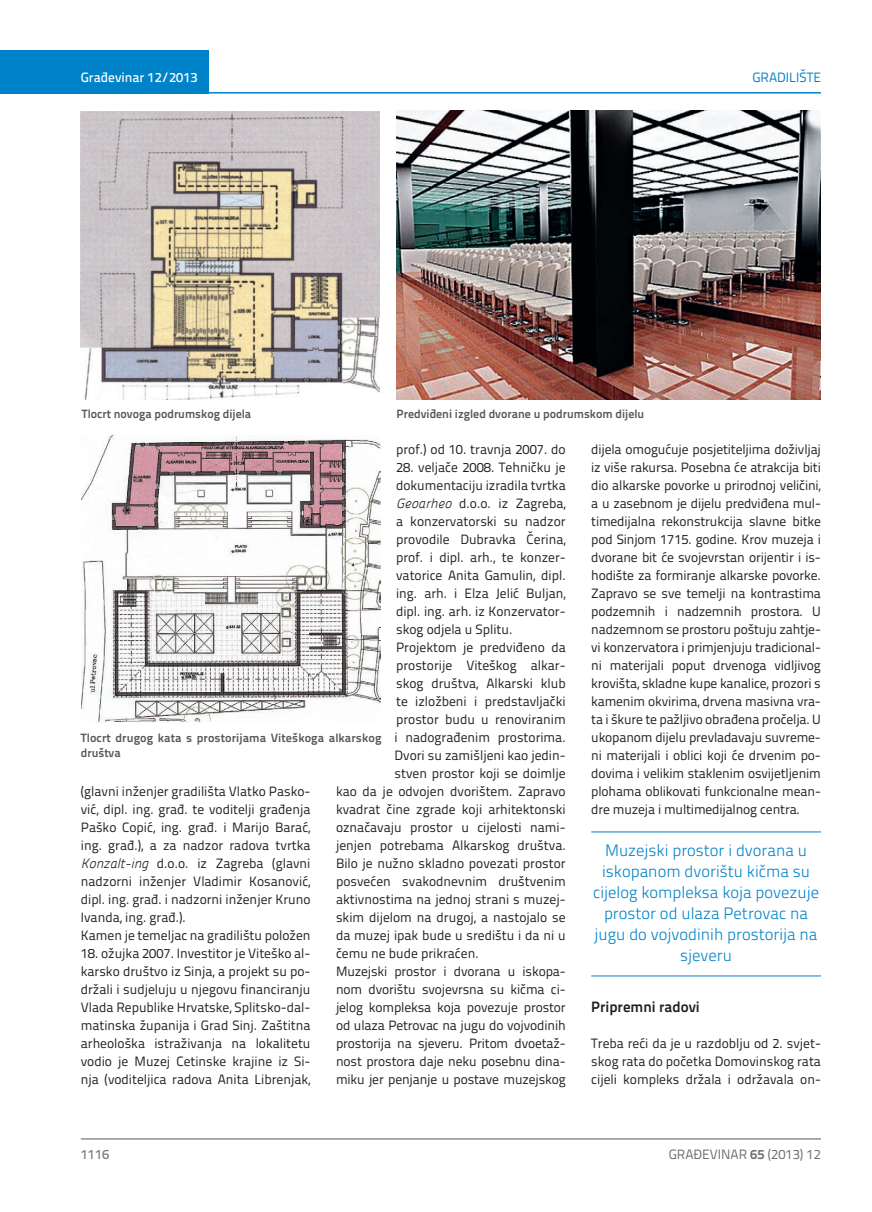
<style>
.page{position:relative;width:872px;height:1212px;background:#fff}
.page>*{position:absolute;margin:0;border:0;box-sizing:border-box;transform-origin:0 0}
.t1{font:300 16.5px/21px "Titillium Text 22 L";color:#0082c8;text-align:center}
.t2{font:700 15px "Titillium Text 22 L";color:#231f20}
.t3{font:13.5px/18px "Titillium Text 22 L";color:#231f20;text-align:justify}
.t4{font:13.5px "Titillium Text 22 L";color:#6c6d70}
.t5{font:500 13.5px "Titillium Text 22 L";color:#fff}
.t6{font:13.5px "Titillium Text 22 L";color:#0082c8}
.t7{font:500 13.5px "Titillium Text 22 L";color:#787a7d}
.t8{font:700 12px/15px "Titillium Text 22 L";color:#57585a}
.s1{font-family:"Panefresco 250 wt";font-style:italic}
.s2{font-weight:700}
</style>
<div class="page">
<hr style="left:81px;top:1139px;width:740px;height:1px;background:#57585a">
<div style="left:0;top:50px;width:208px;height:44px;background:#0082c8"></div>
<hr style="left:0;top:92px;width:821px;height:2px;background:#0082c8">
<hr style="left:591px;top:832px;width:230px;height:1px;background:#0082c8">
<hr style="left:591px;top:976px;width:230px;height:1px;background:#0082c8">
<img style="left:81px;top:112px;width:299px;height:288px">
<img style="left:81px;top:436px;width:299px;height:286px">
<img style="left:396px;top:111px;width:425px;height:289px">
<p class="t5" style="left:81px;top:67px;width:118px">Građevinar 12/2013</p>
<p class="t6" style="left:752px;top:68px;width:70px">GRADILIŠTE</p>
<p class="t8" style="left:82px;top:405px;width:171px">Tlocrt novoga podrumskog dijela</p>
<p class="t8" style="left:396px;top:405px;width:249px">Predviđeni izgled dvorane u podrumskom dijelu</p>
<p class="t3" style="left:396px;top:439px;width:171px">prof.) od 10. travnja 2007. do</p>
<p class="t3" style="left:396px;top:457px;width:171px">28. veljače 2008. Tehničku je</p>
<p class="t3" style="left:396px;top:475px;width:171px">dokumentaciju izradila tvrtka</p>
<p class="t3" style="left:396px;top:493px;width:171px"><span class="s1">Geoarheo</span> d.o.o. iz Zagreba,</p>
<p class="t3" style="left:396px;top:511px;width:171px">a konzervatorski su nadzor</p>
<p class="t3" style="left:396px;top:529px;width:171px">provodile Dubravka Čerina,</p>
<p class="t3" style="left:396px;top:547px;width:171px">prof. i dipl. arh., te konzer-</p>
<p class="t3" style="left:396px;top:565px;width:171px">vatorice Anita Gamulin, dipl.</p>
<p class="t3" style="left:396px;top:583px;width:171px">ing. arh. i Elza Jelić Buljan,</p>
<p class="t3" style="left:396px;top:601px;width:171px">dipl. ing. arh. iz Konzervator-</p>
<p class="t3" style="left:396px;top:619px;width:118px">skog odjela u Splitu.</p>
<p class="t3" style="left:396px;top:637px;width:171px">Projektom je predviđeno da</p>
<p class="t3" style="left:396px;top:655px;width:171px">prostorije Viteškog alkar-</p>
<p class="t3" style="left:396px;top:673px;width:171px">skog društva, Alkarski klub</p>
<p class="t3" style="left:396px;top:691px;width:171px">te izložbeni i predstavljački</p>
<p class="t3" style="left:396px;top:709px;width:171px">prostor budu u renoviranim</p>
<p class="t3" style="left:394px;top:727px;width:173px">i nadograđenim prostorima.</p>
<p class="t3" style="left:394px;top:745px;width:173px">Dvori su zamišljeni kao jedin-</p>
<p class="t3" style="left:394px;top:763px;width:173px">stven prostor koji se doimlje</p>
<p class="t3" style="left:336px;top:781px;width:231px">kao da je odvojen dvorištem. Zapravo</p>
<p class="t3" style="left:336px;top:799px;width:231px">kvadrat čine zgrade koji arhitektonski</p>
<p class="t3" style="left:336px;top:817px;width:231px">označavaju prostor u cijelosti nami-</p>
<p class="t3" style="left:336px;top:835px;width:231px">jenjen potrebama Alkarskog društva.</p>
<p class="t3" style="left:336px;top:853px;width:231px">Bilo je nužno skladno povezati prostor</p>
<p class="t3" style="left:336px;top:872px;width:231px">posvećen svakodnevnim društvenim</p>
<p class="t3" style="left:336px;top:890px;width:231px">aktivnostima na jednoj strani s muzej-</p>
<p class="t3" style="left:336px;top:908px;width:231px">skim dijelom na drugoj, a nastojalo se</p>
<p class="t3" style="left:336px;top:926px;width:231px">da muzej ipak bude u središtu i da ni u</p>
<p class="t3" style="left:336px;top:944px;width:144px">čemu ne bude prikraćen.</p>
<p class="t3" style="left:336px;top:962px;width:231px">Muzejski prostor i dvorana u iskopa-</p>
<p class="t3" style="left:336px;top:980px;width:231px">nom dvorištu svojevrsna su kičma ci-</p>
<p class="t3" style="left:336px;top:998px;width:231px">jelog kompleksa koja povezuje prostor</p>
<p class="t3" style="left:336px;top:1016px;width:231px">od ulaza Petrovac na jugu do vojvodinih</p>
<p class="t3" style="left:336px;top:1034px;width:231px">prostorija na sjeveru. Pritom dvoetaž-</p>
<p class="t3" style="left:336px;top:1052px;width:231px">nost prostora daje neku posebnu dina-</p>
<p class="t3" style="left:336px;top:1070px;width:231px">miku jer penjanje u postave muzejskog</p>
<p class="t8" style="left:81px;top:730px;width:302px">Tlocrt drugog kata s prostorijama Viteškoga alkarskog društva</p>
<p class="t3" style="left:81px;top:782px;width:231px;text-align:left">(glavni inženjer gradilišta Vlatko Pasko&shy;vić, dipl. ing. građ. te voditelji građenja Paško Copić, ing. građ. i Marijo Barać, ing. građ.), a za nadzor radova tvrtka <span class="s1">Konzalt-ing</span> d.o.o. iz Zagreba (glavni nadzorni inženjer Vladimir Kosanović, dipl. ing. građ. i nadzorni inženjer Kruno Ivanda, ing. građ.).<br>Kamen je temeljac na gradilištu položen</p>
<p class="t3" style="left:81px;top:944px;width:231px">18. ožujka 2007. Investitor je Viteško al&shy;karsko društvo iz Sinja, a projekt su po&shy;držali i sudjeluju u njegovu financiranju Vlada Republike Hrvatske, Splitsko-dal&shy;matinska županija i Grad Sinj. Zaštitna arheološka istraživanja na lokalitetu vodio je Muzej Cetinske krajine iz Si&shy;nja (voditeljica radova Anita Librenjak,</p>
<p class="t3" style="left:591px;top:439px;width:231px">dijela omogućuje posjetiteljima doživljaj iz više rakursa. Posebna će atrakcija biti dio alkarske povorke u prirodnoj veličini, a u zasebnom je dijelu predviđena mul&shy;timedijalna rekonstrukcija slavne bitke pod Sinjom 1715. godine. Krov muzeja i dvorane bit će svojevrstan orijentir i is&shy;hodište za formiranje alkarske povorke.<br>Zapravo se sve temelji na kontrastima podzemnih i nadzemnih prostora. U nadzemnom se prostoru poštuju zahtje&shy;vi konzervatora i primjenjuju tradicional&shy;ni materijali poput drvenoga vidljivog krovišta, skladne kupe kanalice, prozori s kamenim okvirima, drvena masivna vra&shy;ta i škure te pažljivo obrađena pročelja. U ukopanom dijelu prevladavaju suvreme&shy;ni materijali i oblici koji će drvenim po&shy;dovima i velikim staklenim osvijetljenim plohama oblikovati funkcionalne mean&shy;dre muzeja i multimedijalnog centra.</p>
<p class="t1" style="left:593px;top:839px;width:227px">Muzejski prostor i dvorana u iskopanom dvorištu kičma su cijelog kompleksa koja povezuje prostor od ulaza Petrovac na jugu do vojvodinih prostorija na sjeveru</p>
<p class="t2" style="left:591px;top:995px;width:110px">Pripremni radovi</p>
<p class="t3" style="left:591px;top:1034px;width:231px">Treba reći da je u razdoblju od 2. svjet&shy;skog rata do početka Domovinskog rata cijeli kompleks držala i održavala on-</p>
<p class="t7" style="left:81px;top:1144px;width:30px">1116</p>
<p class="t4" style="left:669px;top:1144px;width:154px">GRAĐEVINAR <span class="s2">65</span> (2013) 12</p>
</div>
